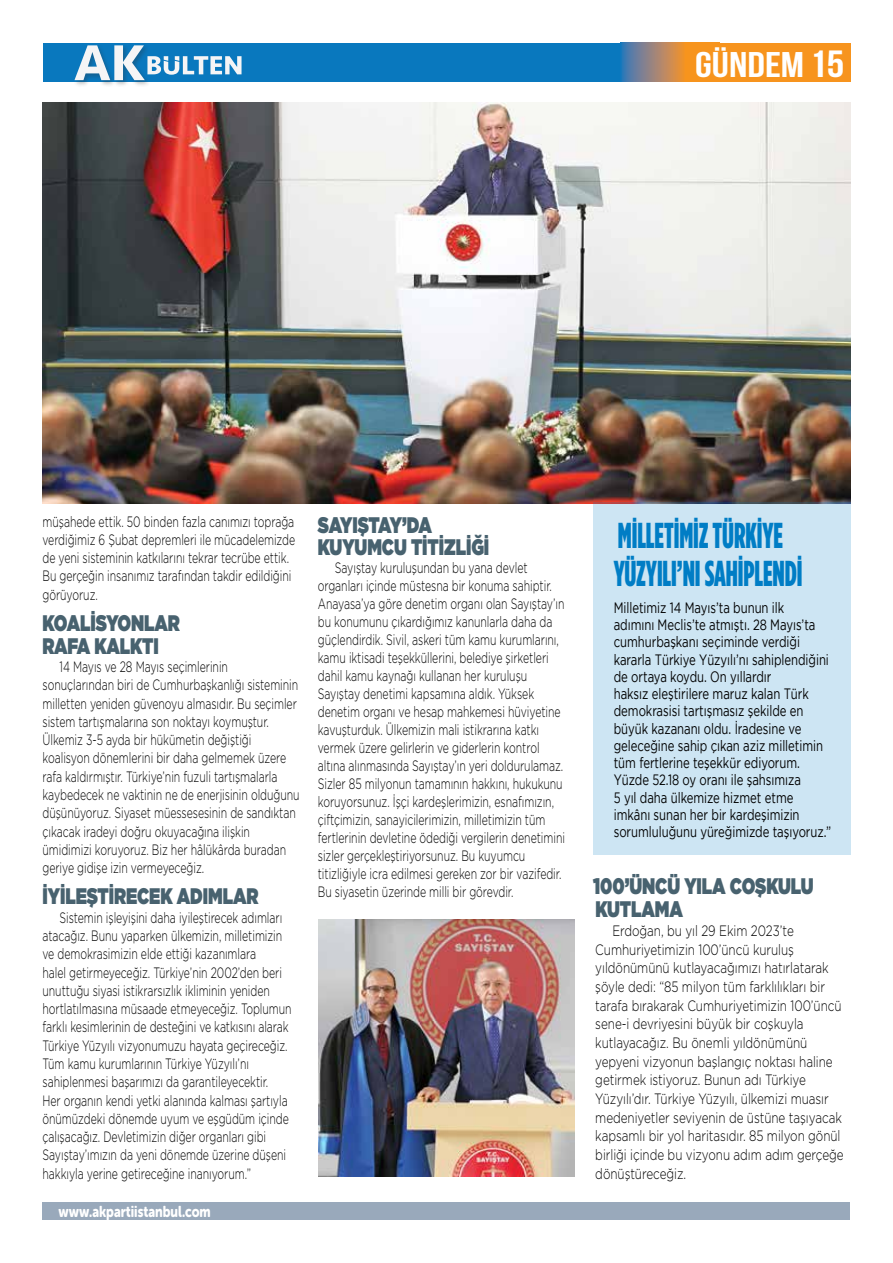
<style>
.page{position:relative;width:893px;height:1263px;background:#fff}
.page>*{position:absolute;margin:0;border:0;box-sizing:border-box;transform-origin:0 0}
.t1{font:900 36px/37.5px "Gotham Cond";letter-spacing:-.005em;color:#007dc5;scale:.76 1}
.t2{font:700 35.7px "Bebas Neue";color:#fff;scale:1.21 1}
.t3{font:900 22.5px/22.8px "Gotham";letter-spacing:-.005em;color:#48626f;scale:.75 1}
.t4{font:15.6px "Museo Sans Rounded 900";color:#fff;scale:.8 1}
.t5{font:300 15px/18.3px "Gotham";letter-spacing:-.005em;color:#000;scale:.7 1}
.t6{font:300 15px/18.6px "Gotham";letter-spacing:-.005em;color:#000;scale:.78 1}
.t7{font:15px/17.2px "Gotham";letter-spacing:-.005em;color:#000;scale:.76 1}
.s1{font-size:37.95px}
</style>
<div class="page">
<img style="left:319px;top:919px;width:255px;height:258px">
<img style="left:43px;top:102px;width:807px;height:402px">
<div style="left:43px;top:1203px;width:807px;height:17px;background:#99a9bb"></div>
<div style="left:43px;top:43px;width:806px;height:39px;background:#0978be"></div>
<div style="left:686px;top:43px;width:164px;height:39px;background:#f7941e"></div>
<svg style="left:621px;top:43px;width:65px;height:39px;background:#998477"></svg>
<img style="left:74px;top:80px;width:74px;height:5px">
<svg style="left:74px;top:45px;width:168px;height:35px"></svg>
<div style="left:593px;top:502px;width:257px;height:353px;background:#cde5f3"></div>
<h2 class="t2" style="left:695px;top:45px;width:125px">GÜNDEM<span class="s1">15</span></h2>
<p class="t5" style="left:43px;top:512px;width:363px">müşahede ettik. 50 binden fazla canımızı toprağa verdiğimiz 6 Şubat depremleri ile mücadelemizde de yeni sisteminin katkılarını tekrar tecrübe ettik.<br>Bu gerçeğin insanımız tarafından takdir edildiğini görüyoruz.</p>
<h3 class="t3" style="left:43px;top:611px;width:185px">KOALİSYONLAR<br>RAFA KALKTI</h3>
<p class="t5" style="left:43px;top:657px;width:369px;text-indent:17px">14 Mayıs ve 28 Mayıs seçimlerinin sonuçlarından biri de Cumhurbaşkanlığı sisteminin milletten yeniden güvenoyu almasıdır. Bu seçimler sistem tartışmalarına son noktayı koymuştur.<br>Ülkemiz 3-5 ayda bir hükümetin değiştiği koalisyon dönemlerini bir daha gelmemek üzere rafa kaldırmıştır. Türkiye’nin fuzuli tartışmalarla kaybedecek ne vaktinin ne de enerjisinin olduğunu düşünüyoruz. Siyaset müessesesinin de sandıktan çıkacak iradeyi doğru okuyacağına ilişkin ümidimizi koruyoruz. Biz her hâlükârda buradan geriye gidişe izin vermeyeceğiz.</p>
<h3 class="t3" style="left:43px;top:885px;width:289px">İYİLEŞTİRECEK ADIMLAR</h3>
<p class="t5" style="left:43px;top:908px;width:357px;text-indent:17px">Sistemin işleyişini daha iyileştirecek adımları atacağız. Bunu yaparken ülkemizin, milletimizin ve demokrasimizin elde ettiği kazanımlara<br>halel getirmeyeceğiz. Türkiye’nin 2002’den beri unuttuğu siyasi istikrarsızlık ikliminin yeniden hortlatılmasına müsaade etmeyeceğiz. Toplumun farklı kesimlerinin de desteğini ve katkısını alarak Türkiye Yüzyılı vizyonumuzu hayata geçireceğiz.<br>Tüm kamu kurumlarının Türkiye Yüzyılı’nı sahiplenmesi başarımızı da garantileyecektir.<br>Her organın kendi yetki alanında kalması şartıyla önümüzdeki dönemde uyum ve eşgüdüm içinde çalışacağız. Devletimizin diğer organları gibi Sayıştay’ımızın da yeni dönemde üzerine düşeni hakkıyla yerine getireceğine inanıyorum.”</p>
<p class="t4" style="left:59px;top:1202px;width:192px">www.akpartiistanbul.com</p>
<h3 class="t3" style="left:318px;top:513px;width:230px">SAYIŞTAY’DA<br>KUYUMCU TİTİZLİĞİ</h3>
<p class="t5" style="left:318px;top:558px;width:355px;text-indent:17px">Sayıştay kuruluşundan bu yana devlet organları içinde müstesna bir konuma sahiptir.<br>Anayasa’ya göre denetim organı olan Sayıştay’ın bu konumunu çıkardığımız kanunlarla daha da güçlendirdik. Sivil, askeri tüm kamu kurumlarını, kamu iktisadi teşekküllerini, belediye şirketleri dahil kamu kaynağı kullanan her kuruluşu Sayıştay denetimi kapsamına aldık. Yüksek denetim organı ve hesap mahkemesi hüviyetine kavuşturduk. Ülkemizin mali istikrarına katkı vermek üzere gelirlerin ve giderlerin kontrol altına alınmasında Sayıştay’ın yeri doldurulamaz.<br>Sizler 85 milyonun tamamının hakkını, hukukunu koruyorsunuz. İşçi kardeşlerimizin, esnafımızın, çiftçimizin, sanayicilerimizin, milletimizin tüm fertlerinin devletine ödediği vergilerin denetimini sizler gerçekleştiriyorsunuz. Bu kuyumcu titizliğiyle icra edilmesi gereken zor bir vazifedir.<br>Bu siyasetin üzerinde milli bir görevdir.</p>
<h1 class="t1" style="left:614px;top:517px;width:250px">MİLLETİMİZ TÜRKİYE<br>YÜZYILI’NI SAHİPLENDİ</h1>
<p class="t7" style="left:614px;top:599px;width:287px">Milletimiz 14 Mayıs’ta bunun ilk<br>adımını Meclis’te atmıştı. 28 Mayıs’ta cumhurbaşkanı seçiminde verdiği kararla Türkiye Yüzyılı’nı sahiplendiğini de ortaya koydu. On yıllardır<br>haksız eleştirilere maruz kalan Türk demokrasisi tartışmasız şekilde en büyük kazananı oldu. İradesine ve geleceğine sahip çıkan aziz milletimin tüm fertlerine teşekkür ediyorum.<br>Yüzde 52.18 oy oranı ile şahsımıza<br>5 yıl daha ülkemize hizmet etme imkânı sunan her bir kardeşimizin sorumluluğunu yüreğimizde taşıyoruz.”</p>
<h3 class="t3" style="left:593px;top:874px;width:295px">100’ÜNCÜ YILA COŞKULU<br>KUTLAMA</h3>
<p class="t6" style="left:595px;top:921px;width:320px;text-indent:17px">Erdoğan, bu yıl 29 Ekim 2023’te Cumhuriyetimizin 100’üncü kuruluş yıldönümünü kutlayacağımızı hatırlatarak şöyle dedi: “85 milyon tüm farklılıkları bir tarafa bırakarak Cumhuriyetimizin 100’üncü sene-i devriyesini büyük bir coşkuyla kutlayacağız. Bu önemli yıldönümünü yepyeni vizyonun başlangıç noktası haline getirmek istiyoruz. Bunun adı Türkiye Yüzyılı’dır. Türkiye Yüzyılı, ülkemizi muasır medeniyetler seviyenin de üstüne taşıyacak kapsamlı bir yol haritasıdır. 85 milyon gönül birliği içinde bu vizyonu adım adım gerçeğe dönüştüreceğiz.</p>
</div>
